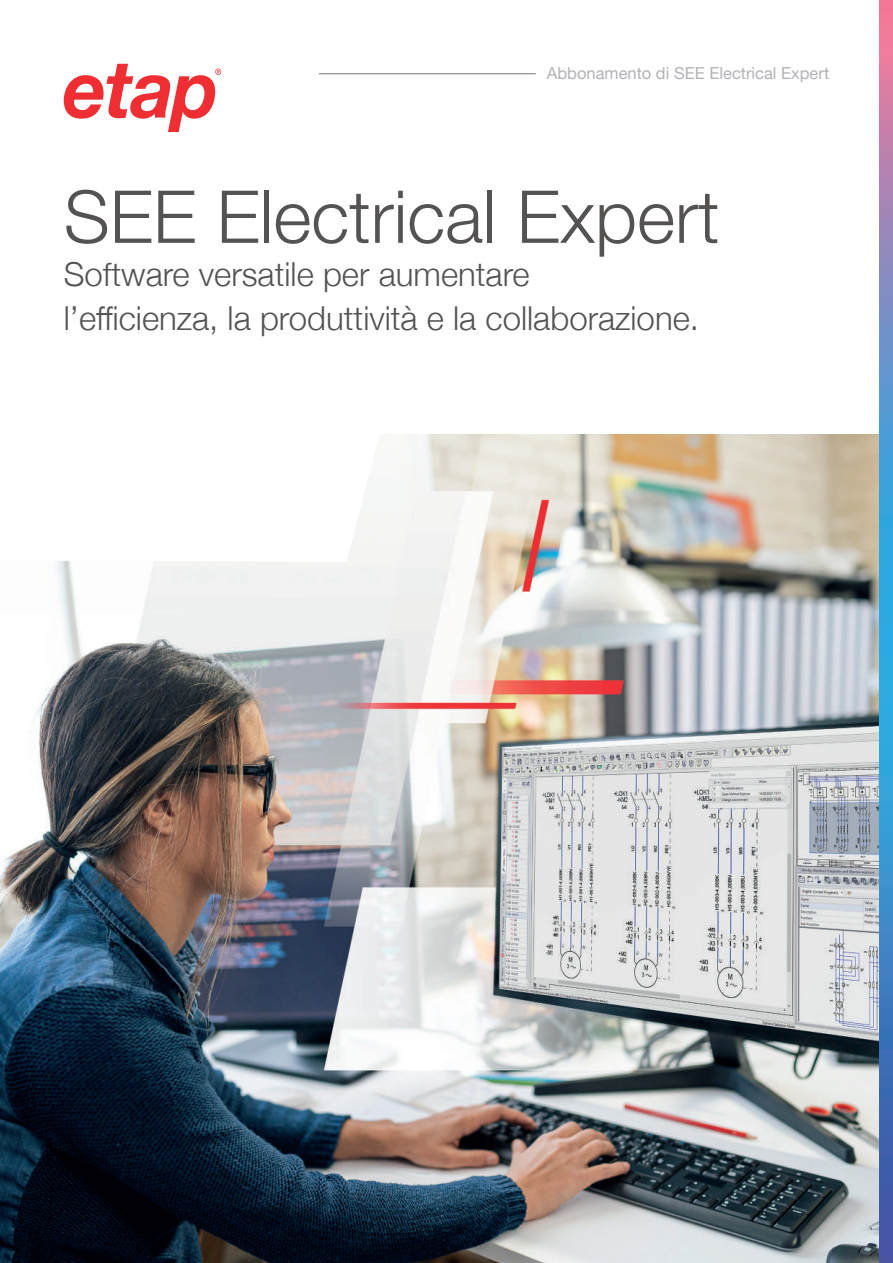
<style>
.page{position:relative;width:893px;height:1263px;background:#fff}
.page>*{position:absolute;margin:0;border:0;box-sizing:border-box;transform-origin:0 0}
.t1{font:300 73.05px "Helvetica Neue";color:#555252}
.t2{font:300 33px/43.5px "Helvetica Neue";color:#555252}
.t3{font:16.5px "Helvetica Neue";color:#b2b3b7}
</style>
<div class="page">
<hr style="left:319px;top:74px;width:217px;height:1px;background:#231f20">
<img style="left:0;top:434px;width:879px;height:829px">
<svg style="left:879px;top:0;width:14px;height:1263px;background:#5d8ac3"></svg>
<svg style="left:64px;top:64px;width:157px;height:68px"></svg>
<svg style="left:0;top:434px;width:389px;height:128px"></svg>
<p class="t3" style="left:547px;top:62px;width:284px">Abbonamento di SEE Electrical Expert</p>
<h1 class="t1" style="left:64px;top:158px;width:657px">SEE Electrical Expert</h1>
<p class="t2" style="left:64px;top:250px;width:637px">Software versatile per aumentare<br>l’efficienza, la produttività e la collaborazione.</p>
</div>
